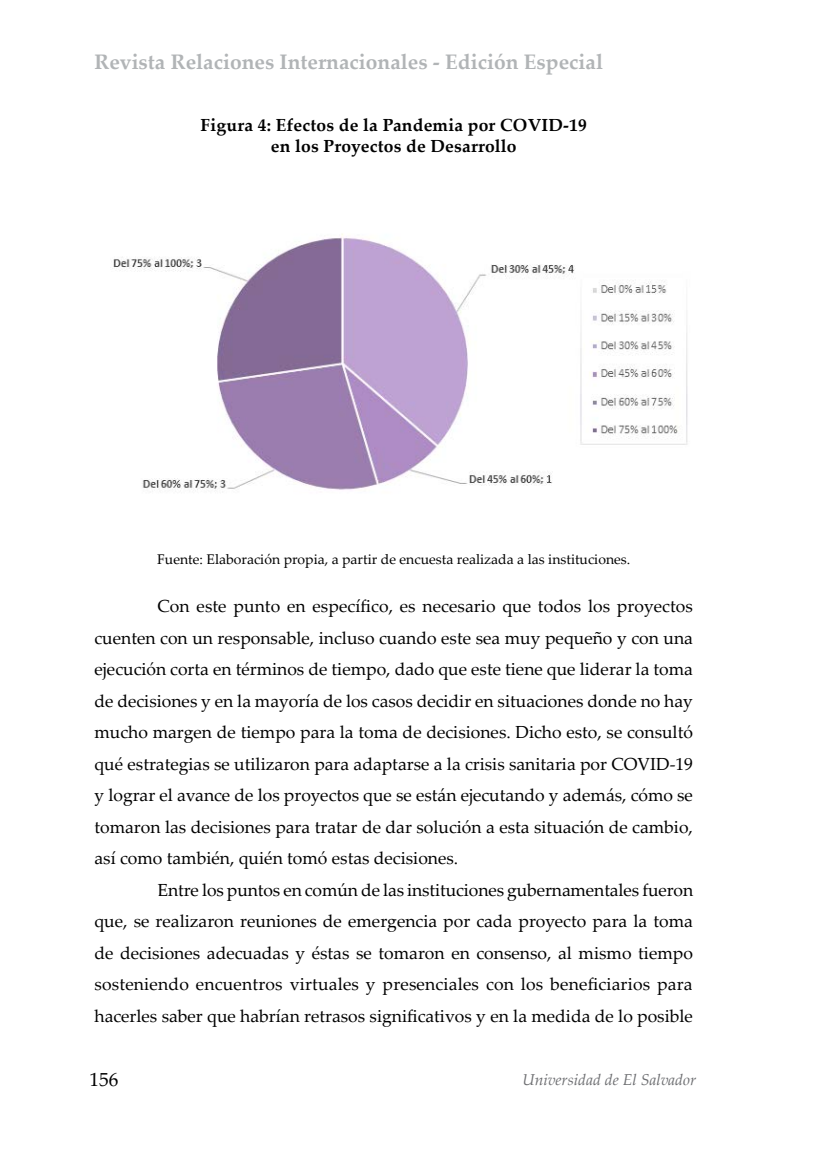
<style>
.page{position:relative;width:819px;height:1166px;background:#fff}
.page>*{position:absolute;margin:0;border:0;box-sizing:border-box;transform-origin:0 0}
.t1{font:700 21px "Palatino Linotype";color:#b1b4b6}
.t2{font:19.25px "Palatino Linotype";color:#000}
.t3{font:17.5px/31.5px "Palatino Linotype";color:#000;text-align:justify}
.t4{font:700 17.5px/21px "Palatino Linotype";letter-spacing:.01em;color:#000;text-align:center}
.t5{font:italic 15.75px "Palatino Linotype";color:#6d6e71}
.t6{font:14px "Palatino Linotype";color:#000}
</style>
<div class="page">
<img style="left:112px;top:233px;width:576px;height:257px">
<p class="t1" style="left:94px;top:47px;width:510px">Revista Relaciones Internacionales - Edición Especial</p>
<p class="t4" style="left:201px;top:114px;width:388px">Figura 4: Efectos de la Pandemia por COVID-19 en los Proyectos de Desarrollo</p>
<p class="t6" style="left:157px;top:549px;width:475px">Fuente: Elaboración propia, a partir de encuesta realizada a las instituciones.</p>
<p class="t3" style="left:94px;top:589px;width:600px;text-indent:63px">Con este punto en específico, es necesario que todos los proyectos cuenten con un responsable, incluso cuando este sea muy pequeño y con una ejecución corta en términos de tiempo, dado que este tiene que liderar la toma de decisiones y en la mayoría de los casos decidir en situaciones donde no hay mucho margen de tiempo para la toma de decisiones. Dicho esto, se consultó qué estrategias se utilizaron para adaptarse a la crisis sanitaria por COVID-19 y lograr el avance de los proyectos que se están ejecutando y además, cómo se tomaron las decisiones para tratar de dar solución a esta situación de cambio, así como también, quién tomó estas decisiones.</p>
<p class="t3" style="left:94px;top:873px;width:600px;text-indent:63px">Entre los puntos en común de las instituciones gubernamentales fueron que, se realizaron reuniones de emergencia por cada proyecto para la toma de decisiones adecuadas y éstas se tomaron en consenso, al mismo tiempo sosteniendo encuentros virtuales y presenciales con los beneficiarios para hacerles saber que habrían retrasos significativos y en la medida de lo posible</p>
<p class="t2" style="left:90px;top:1065px;width:30px">156</p>
<p class="t5" style="left:522px;top:1068px;width:175px">Universidad de El Salvador</p>
</div>
